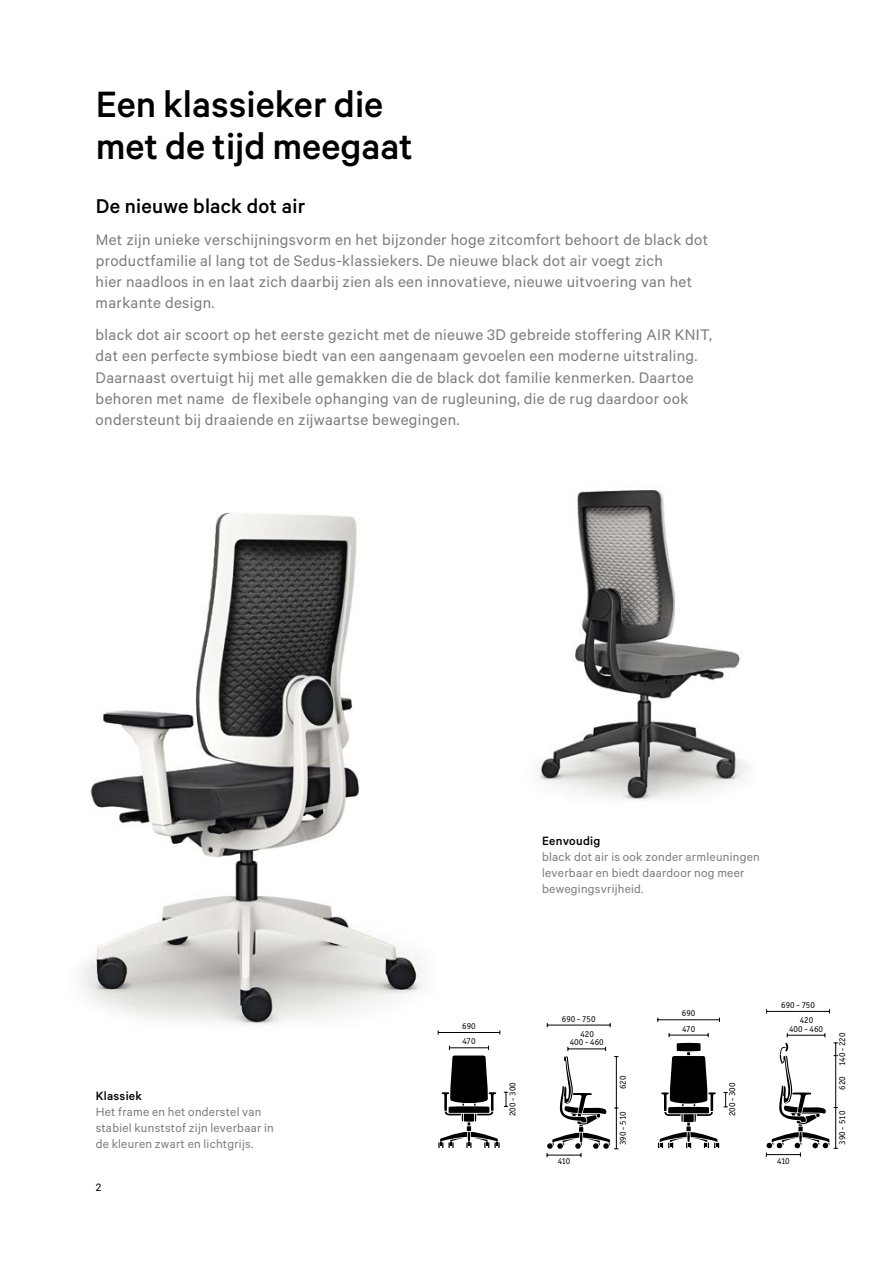
<style>
.page{position:relative;width:893px;height:1263px;background:#fff}
.page>*{position:absolute;margin:0;border:0;box-sizing:border-box;transform-origin:0 0}
.t1{font:500 41.25px/42.6px "Calibre";color:#000}
.t2{font:500 22.5px "Calibre";letter-spacing:.01em;color:#000}
.t3{font:17.25px/21.3px "Calibre";letter-spacing:.02em;color:#7c7c7c}
.t4{font:13.5px/15.9px "Calibre";letter-spacing:.02em;color:#7c7c7c}
.t5{font:500 13.5px "Calibre";letter-spacing:.02em;color:#000}
.t6{font:12px "Calibre";color:#000}
.t7{font:9px "Officina San Itc T";color:#000}
.s1{font-family:"Calibre Fallback"}
</style>
<div class="page">
<img style="left:83px;top:512px;width:356px;height:523px">
<img style="left:536px;top:490px;width:212px;height:312px">
<hr style="left:438px;top:1032px;width:62px;height:1px;background:#000">
<svg style="left:438px;top:1046px;width:70px;height:102px"></svg>
<hr style="left:547px;top:1025px;width:63px;height:1px;background:#000">
<svg style="left:547px;top:1047px;width:71px;height:110px"></svg>
<hr style="left:767px;top:1011px;width:62px;height:1px;background:#000">
<svg style="left:766px;top:1033px;width:72px;height:124px"></svg>
<hr style="left:658px;top:1019px;width:61px;height:1px;background:#000">
<hr style="left:669px;top:1035px;width:39px;height:1px;background:#000">
<svg style="left:658px;top:1043px;width:70px;height:105px"></svg>
<h1 class="t1" style="left:96px;top:82px;width:319px">Een klassieker die met de tijd meegaat</h1>
<h2 class="t2" style="left:96px;top:192px;width:211px">De nieuwe black dot air</h2>
<p class="t3" style="left:96px;top:228px;width:614px">Met zijn unieke verschijningsvorm en het bijzonder hoge zitcomfort behoort de black dot productfamilie al lang tot de S<span class="s1">e</span>dus-klassiekers. De nieuwe black dot air voegt zich<br>hier naadloos in en laat zich daarbij zien als een innovatieve, nieuwe uitvoering van het markante design.</p>
<p class="t3" style="left:96px;top:324px;width:618px">black dot air scoort op het eerste gezicht met de nieuwe 3D gebreide stoffering AIR KNIT, dat een perfecte symbiose biedt van een aangenaam gevoelen een moderne uitstraling.<br>Daarnaast overtuigt hij met alle gemakken die de black dot familie kenmerken. Daartoe behoren met name de flexibele ophanging van de rugleuning, die de rug daardoor ook ondersteunt bij draaiende en zijwaartse bewegingen.</p>
<p class="t5" style="left:96px;top:1088px;width:48px">Klassiek</p>
<p class="t4" style="left:96px;top:1104px;width:180px">Het frame en het onderstel van stabiel kunststof zijn leverbaar in de kleuren zwart en lichtgrijs.</p>
<p class="t6" style="left:96px;top:1180px;width:7px">2</p>
<p class="t5" style="left:542px;top:833px;width:60px">Eenvoudig</p>
<p class="t4" style="left:542px;top:848px;width:219px">black dot air is ook zonder armleuningen leverbaar en biedt daardoor nog meer bewegingsvrijheid.</p>
<p class="t7" style="left:462px;top:1021px;width:15px">690</p>
<p class="t7" style="left:462px;top:1036px;width:15px">470</p>
<p class="t7" style="left:507px;top:1116px;width:35px;rotate:-90deg">200 - 300</p>
<p class="t7" style="left:562px;top:1013px;width:35px">690 - 750</p>
<p class="t7" style="left:580px;top:1029px;width:15px">420</p>
<p class="t7" style="left:570px;top:1037px;width:35px">400 - 460</p>
<p class="t7" style="left:558px;top:1156px;width:14px">410</p>
<p class="t7" style="left:617px;top:1089px;width:15px;rotate:-90deg">620</p>
<p class="t7" style="left:617px;top:1145px;width:35px;rotate:-90deg">390 - 510</p>
<p class="t7" style="left:682px;top:1008px;width:15px">690</p>
<p class="t7" style="left:682px;top:1023px;width:15px">470</p>
<p class="t7" style="left:727px;top:1116px;width:35px;rotate:-90deg">200 - 300</p>
<p class="t7" style="left:781px;top:1000px;width:35px">690 - 750</p>
<p class="t7" style="left:800px;top:1015px;width:15px">420</p>
<p class="t7" style="left:789px;top:1023px;width:35px">400 - 460</p>
<p class="t7" style="left:777px;top:1156px;width:14px">410</p>
<p class="t7" style="left:837px;top:1066px;width:35px;rotate:-90deg">140 - 220</p>
<p class="t7" style="left:837px;top:1090px;width:15px;rotate:-90deg">620</p>
<p class="t7" style="left:837px;top:1145px;width:35px;rotate:-90deg">390 - 510</p>
</div>
